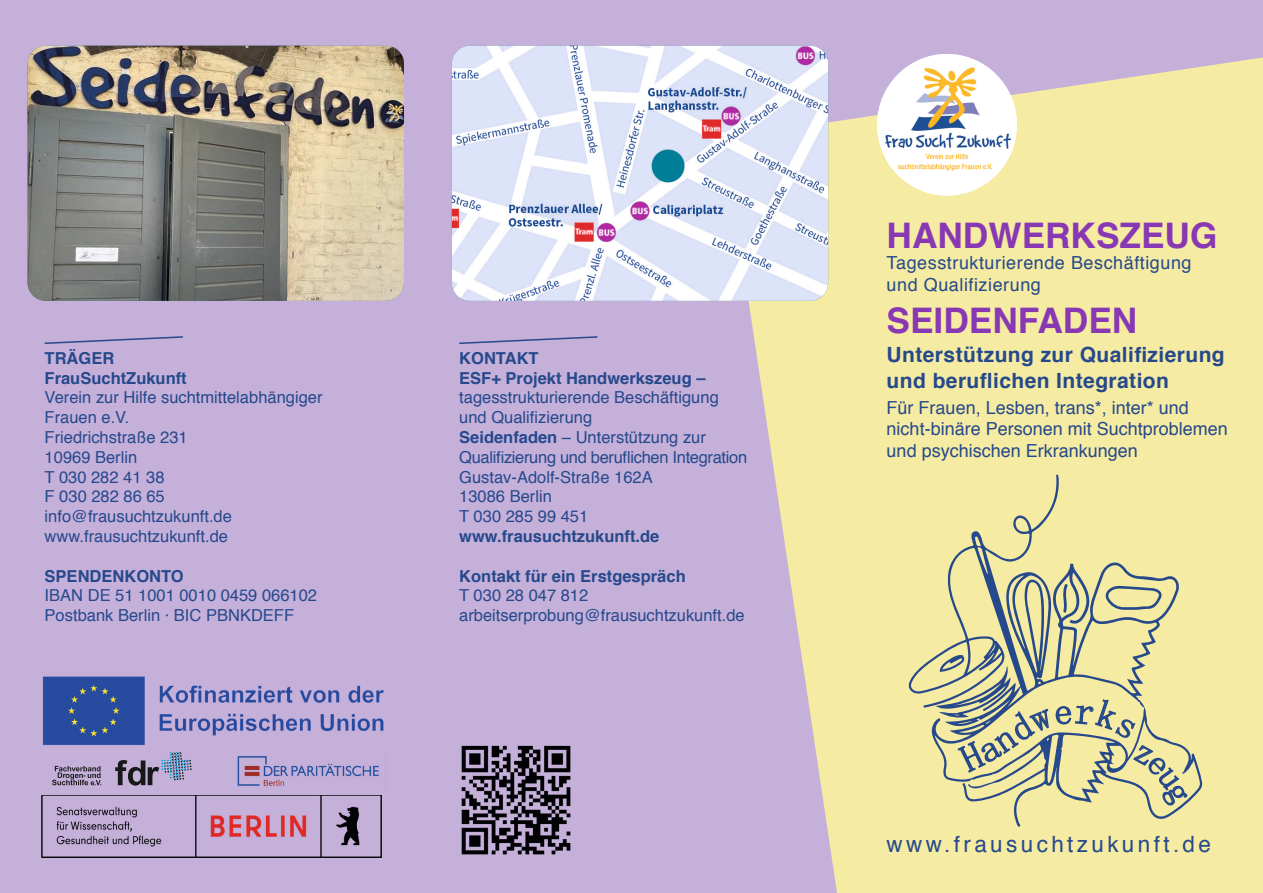
<style>
.page{position:relative;width:1263px;height:893px;background:#c5b0da}
.page>*{position:absolute;margin:0;border:0;box-sizing:border-box;transform-origin:0 0}
.t1{font:700 35.25px "Helvetica";color:#8838b3}
.t2{font:22.5px "Helvetica";letter-spacing:.15em;color:#26498b}
.t3{font:700 21px/25.2px "Helvetica";letter-spacing:.02em;color:#26498b}
.t4{font:18px/21.6px "Helvetica";color:#26498b}
.t5{font:18px/21.6px "Helvetica";letter-spacing:.03em;color:#26498b}
.t6{font:16.5px/19.8px "Helvetica";color:#26498b}
.t7{font:700 16.5px/19.8px "Helvetica";color:#26498b}
.s1{font-weight:700}
</style>
<div class="page">
<svg style="left:748px;top:57px;width:515px;height:836px;fill:#f5eba2"></svg>
<img style="left:877px;top:54px;width:140px;height:142px">
<svg style="left:459px;top:336px;width:139px;height:8px"></svg>
<svg style="left:44px;top:336px;width:139px;height:8px"></svg>
<img style="left:452px;top:46px;width:376px;height:255px">
<img style="left:28px;top:46px;width:376px;height:255px">
<img style="left:461px;top:745px;width:110px;height:110px">
<svg style="left:115px;top:752px;width:77px;height:34px"></svg>
<svg style="left:52px;top:766px;width:49px;height:19px"></svg>
<img style="left:42px;top:676px;width:342px;height:69px">
<img style="left:237px;top:756px;width:142px;height:30px">
<img style="left:41px;top:795px;width:341px;height:62px">
<svg style="left:908px;top:474px;width:294px;height:353px;fill:#f5eba2"></svg>
<svg style="left:1105px;top:586px;width:57px;height:24px"></svg>
<svg style="left:1063px;top:583px;width:5px;height:30px"></svg>
<svg style="left:935px;top:655px;width:252px;height:153px"></svg>
<p class="t7" style="left:45px;top:348px;width:144px">TRÄGER<br>FrauSuchtZukunft</p>
<p class="t6" style="left:45px;top:388px;width:279px">Verein zur Hilfe suchtmittelabhängiger<br>Frauen e.V.<br>Friedrichstraße 231<br>10969 Berlin<br>T 030 282 41 38<br>F 030 282 86 65 info@frausuchtzukunft.de www.frausuchtzukunft.de</p>
<p class="t7" style="left:45px;top:566px;width:141px">SPENDENKONTO</p>
<p class="t6" style="left:45px;top:586px;width:274px">IBAN DE 51 1001 0010 0459 066102<br>Postbank Berlin · BIC PBNKDEFF</p>
<p class="t7" style="left:459px;top:348px;width:248px">KONTAKT<br>ESF+ Projekt Handwerkszeug –</p>
<p class="t6" style="left:459px;top:388px;width:289px">tagesstrukturierende Beschäftigung und Qualifizierung<br><span class="s1">Seidenfaden</span> – Unterstützung zur<br>Qualifizierung und beruflichen Integration<br>Gustav-Adolf-Straße 162A<br>13086 Berlin<br>T 030 285 99 451</p>
<p class="t7" style="left:459px;top:527px;width:202px">www.frausuchtzukunft.de</p>
<p class="t7" style="left:459px;top:566px;width:228px">Kontakt für ein Erstgespräch</p>
<p class="t6" style="left:459px;top:586px;width:287px">T 030 28 047 812 arbeitserprobung@frausuchtzukunft.de</p>
<h1 class="t1" style="left:887px;top:207px;width:332px">HANDWERKSZEUG</h1>
<p class="t5" style="left:887px;top:253px;width:306px">Tagesstrukturierende Beschäftigung und Qualifizierung</p>
<h1 class="t1" style="left:887px;top:292px;width:252px">SEIDENFADEN</h1>
<p class="t3" style="left:887px;top:343px;width:340px">Unterstützung zur Qualifizierung und beruflichen Integration</p>
<p class="t4" style="left:887px;top:397px;width:343px">Für Frauen, Lesben, trans*, inter* und nicht-binäre Personen mit Suchtproblemen und psychischen Erkrankungen</p>
<h2 class="t2" style="left:887px;top:827px;width:326px">www.frausuchtzukunft.de</h2>
</div>
